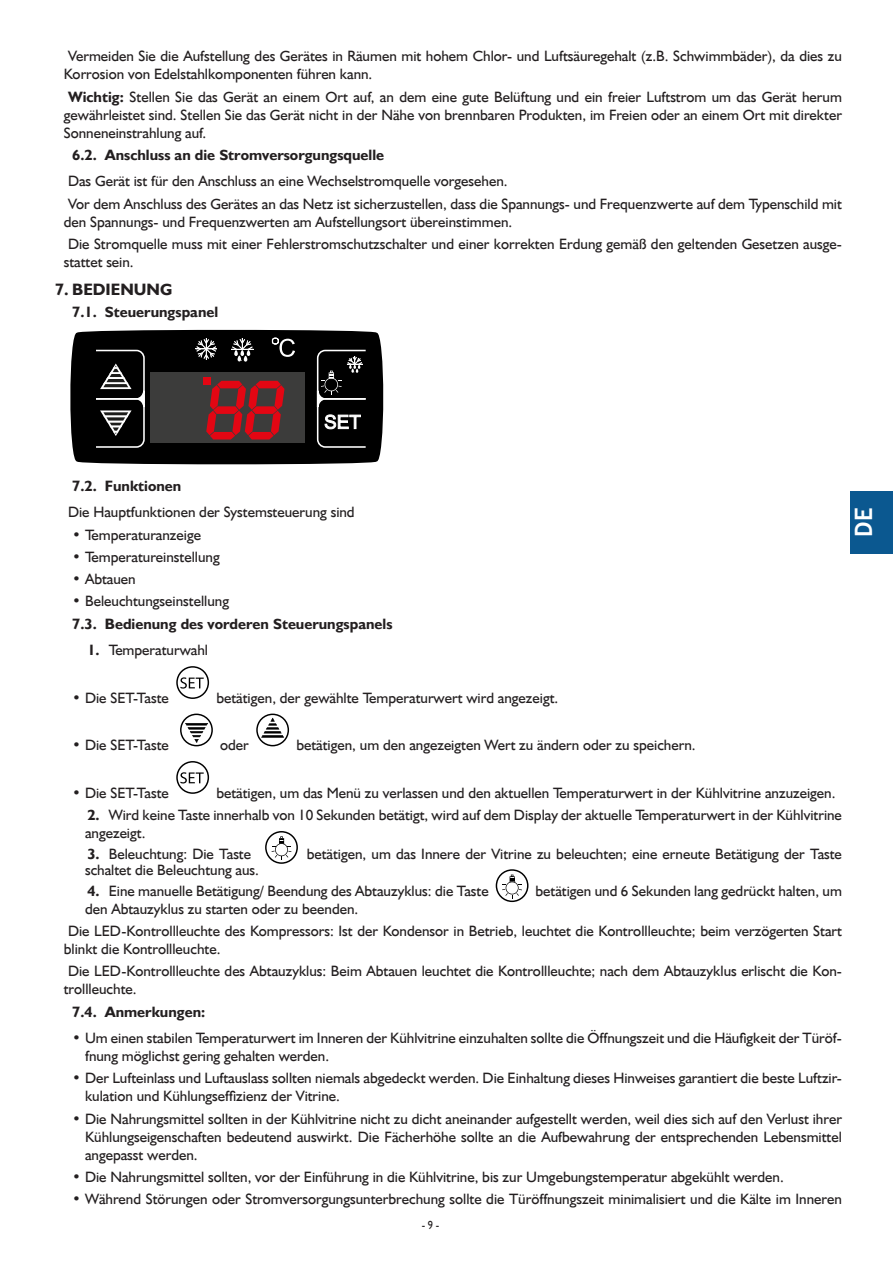
<style>
.page{position:relative;width:893px;height:1263px;background:#fff}
.page>*{position:absolute;margin:0;border:0;box-sizing:border-box;transform-origin:0 0}
.t1{font:700 24px "Trebuchet MS";color:#fff}
.t2{font:700 16.5px "Humanst 521 EU";color:#231f20}
.Tekst_podstawowy{font:15px/18px "Humanst 521 EU";color:#231f20}
.t3{font:700 15px "Humanst 521 EU";color:#231f20}
.t4{font:12px "Humanst 521 EU";color:#231f20;scale:.86 1}
.s1{font-weight:700}
</style>
<div class="page">
<div style="left:850px;top:491px;width:43px;height:62px;background:#0b5890"></div>
<svg style="left:70px;top:329px;width:314px;height:136px;background:#2d2122"></svg>
<div style="left:176px;top:666px;width:33px;height:33px;border:1px solid #000;border-radius:50%"></div>
<svg style="left:180px;top:677px;width:24px;height:12px"></svg>
<div style="left:180px;top:714px;width:33px;height:32px;border:1px solid #000;border-radius:50%"></div>
<svg style="left:185px;top:723px;width:23px;height:20px"></svg>
<div style="left:256px;top:714px;width:33px;height:32px;border:1px solid #000;border-radius:50%"></div>
<svg style="left:261px;top:718px;width:23px;height:20px"></svg>
<div style="left:176px;top:761px;width:33px;height:33px;border:1px solid #000;border-radius:50%"></div>
<svg style="left:180px;top:772px;width:24px;height:11px"></svg>
<div style="left:265px;top:831px;width:33px;height:33px;border:1px solid #000;border-radius:50%"></div>
<svg style="left:272px;top:836px;width:19px;height:24px"></svg>
<div style="left:496px;top:869px;width:32px;height:33px;border:1px solid #000;border-radius:50%"></div>
<svg style="left:502px;top:874px;width:20px;height:24px"></svg>
<p class="Tekst_podstawowy" style="left:64px;top:47px;width:780px">Vermeiden Sie die Aufstellung des Gerätes in Räumen mit hohem Chlor- und Luftsäuregehalt (z.B. Schwimmbäder), da dies zu<br>Korrosion von Edelstahlkomponenten führen kann.</p>
<p class="Tekst_podstawowy" style="left:64px;top:87px;width:780px;text-align:justify"><span class="s1">Wichtig:</span> Stellen Sie das Gerät an einem Ort auf, an dem eine gute Belüftung und ein freier Luftstrom um das Gerät herum gewährleistet sind. Stellen Sie das Gerät nicht in der Nähe von brennbaren Produkten, im Freien oder an einem Ort mit direkter Sonneneinstrahlung auf.</p>
<p class="t3" style="left:72px;top:145px;width:313px">6.2. Anschluss an die Stromversorgungsquelle</p>
<p class="Tekst_podstawowy" style="left:68px;top:172px;width:441px">Das Gerät ist für den Anschluss an eine Wechselstromquelle vorgesehen.</p>
<p class="Tekst_podstawowy" style="left:64px;top:194px;width:780px">Vor dem Anschluss des Gerätes an das Netz ist sicherzustellen, dass die Spannungs- und Frequenzwerte auf dem Typenschild mit den Spannungs- und Frequenzwerten am Aufstellungsort übereinstimmen.</p>
<p class="Tekst_podstawowy" style="left:64px;top:235px;width:780px">Die Stromquelle muss mit einer Fehlerstromschutzschalter und einer korrekten Erdung gemäß den geltenden Gesetzen ausge&shy;stattet sein.</p>
<p class="t2" style="left:55px;top:279px;width:119px">7. BEDIENUNG</p>
<p class="t3" style="left:72px;top:303px;width:147px">7.1. Steuerungspanel</p>
<p class="t3" style="left:72px;top:476px;width:111px">7.2. Funktionen</p>
<p class="Tekst_podstawowy" style="left:68px;top:503px;width:288px">Die Hauptfunktionen der Systemsteuerung sind</p>
<p class="Tekst_podstawowy" style="left:72px;top:525px;width:130px"><span class="s1">•</span> Temperaturanzeige</p>
<p class="Tekst_podstawowy" style="left:72px;top:548px;width:149px"><span class="s1">•</span> Temperatureinstellung</p>
<p class="Tekst_podstawowy" style="left:72px;top:570px;width:65px"><span class="s1">•</span> Abtauen</p>
<p class="Tekst_podstawowy" style="left:72px;top:592px;width:158px"><span class="s1">•</span> Beleuchtungseinstellung</p>
<p class="t3" style="left:72px;top:614px;width:322px">7.3. Bedienung des vorderen Steuerungspanels</p>
<p class="Tekst_podstawowy" style="left:87px;top:641px;width:122px"><span class="s1">1.</span> Temperaturwahl</p>
<p class="Tekst_podstawowy" style="left:72px;top:688px;width:98px"><span class="s1">•</span> Die SET-Taste</p>
<p class="Tekst_podstawowy" style="left:216px;top:688px;width:343px">betätigen, der gewählte Temperaturwert wird angezeigt.</p>
<p class="Tekst_podstawowy" style="left:72px;top:736px;width:98px"><span class="s1">•</span> Die SET-Taste</p>
<p class="Tekst_podstawowy" style="left:220px;top:736px;width:30px">oder</p>
<p class="Tekst_podstawowy" style="left:296px;top:736px;width:401px">betätigen, um den angezeigten Wert zu ändern oder zu speichern.</p>
<p class="Tekst_podstawowy" style="left:72px;top:783px;width:98px"><span class="s1">•</span> Die SET-Taste</p>
<p class="Tekst_podstawowy" style="left:216px;top:783px;width:621px">betätigen, um das Menü zu verlassen und den aktuellen Temperaturwert in der Kühlvitrine anzuzeigen.</p>
<p class="Tekst_podstawowy" style="left:85px;top:806px;width:758px"><span class="s1">2.</span> Wird keine Taste innerhalb von 10 Sekunden betätigt, wird auf dem Display der aktuelle Temperaturwert in der Kühlvitrine angezeigt.</p>
<p class="Tekst_podstawowy" style="left:87px;top:844px;width:165px"><span class="s1">3.</span> Beleuchtung: Die Taste</p>
<p class="Tekst_podstawowy" style="left:307px;top:844px;width:537px">betätigen, um das Innere der Vitrine zu beleuchten; eine erneute Betätigung der Taste</p>
<p class="Tekst_podstawowy" style="left:85px;top:861px;width:175px">schaltet die Beleuchtung aus.</p>
<p class="Tekst_podstawowy" style="left:87px;top:882px;width:403px"><span class="s1">4.</span> Eine manuelle Betätigung/ Beendung des Abtauzyklus: die Taste</p>
<p class="Tekst_podstawowy" style="left:535px;top:882px;width:308px">betätigen und 6 Sekunden lang gedrückt halten, um</p>
<p class="Tekst_podstawowy" style="left:85px;top:900px;width:275px">den Abtauzyklus zu starten oder zu beenden.</p>
<p class="Tekst_podstawowy" style="left:64px;top:922px;width:780px">Die LED-Kontrollleuchte des Kompressors: Ist der Kondensor in Betrieb, leuchtet die Kontrollleuchte; beim verzögerten Start blinkt die Kontrollleuchte.</p>
<p class="Tekst_podstawowy" style="left:64px;top:962px;width:780px">Die LED-Kontrollleuchte des Abtauzyklus: Beim Abtauen leuchtet die Kontrollleuchte; nach dem Abtauzyklus erlischt die Kon&shy;trollleuchte.</p>
<p class="t3" style="left:72px;top:1002px;width:135px">7.4. Anmerkungen:</p>
<p class="Tekst_podstawowy" style="left:85px;top:1029px;width:758px;text-indent:-13px"><span class="s1">•</span> Um einen stabilen Temperaturwert im Inneren der Kühlvitrine einzuhalten sollte die Öffnungszeit und die Häufigkeit der Türöf&shy;fnung möglichst gering gehalten werden.</p>
<p class="Tekst_podstawowy" style="left:85px;top:1069px;width:758px;text-indent:-13px"><span class="s1">•</span> Der Lufteinlass und Luftauslass sollten niemals abgedeckt werden. Die Einhaltung dieses Hinweises garantiert die beste Luftzir&shy;kulation und Kühlungseffizienz der Vitrine.</p>
<p class="Tekst_podstawowy" style="left:85px;top:1109px;width:758px;text-align:justify;text-indent:-13px"><span class="s1">•</span> Die Nahrungsmittel sollten in der Kühlvitrine nicht zu dicht aneinander aufgestellt werden, weil dies sich auf den Verlust ihrer Kühlungseigenschaften bedeutend auswirkt. Die Fächerhöhe sollte an die Aufbewahrung der entsprechenden Lebensmittel angepasst werden.</p>
<p class="Tekst_podstawowy" style="left:72px;top:1168px;width:713px"><span class="s1">•</span> Die Nahrungsmittel sollten, vor der Einführung in die Kühlvitrine, bis zur Umgebungstemperatur abgekühlt werden.</p>
<p class="Tekst_podstawowy" style="left:72px;top:1190px;width:771px"><span class="s1">•</span> Während Störungen oder Stromversorgungsunterbrechung sollte die Türöffnungszeit minimalisiert und die Kälte im Inneren</p>
<p class="t4" style="left:422px;top:1217px;width:22px">- 9 -</p>
<h1 class="t1" style="left:849px;top:537px;width:31px;rotate:-90deg">DE</h1>
</div>
